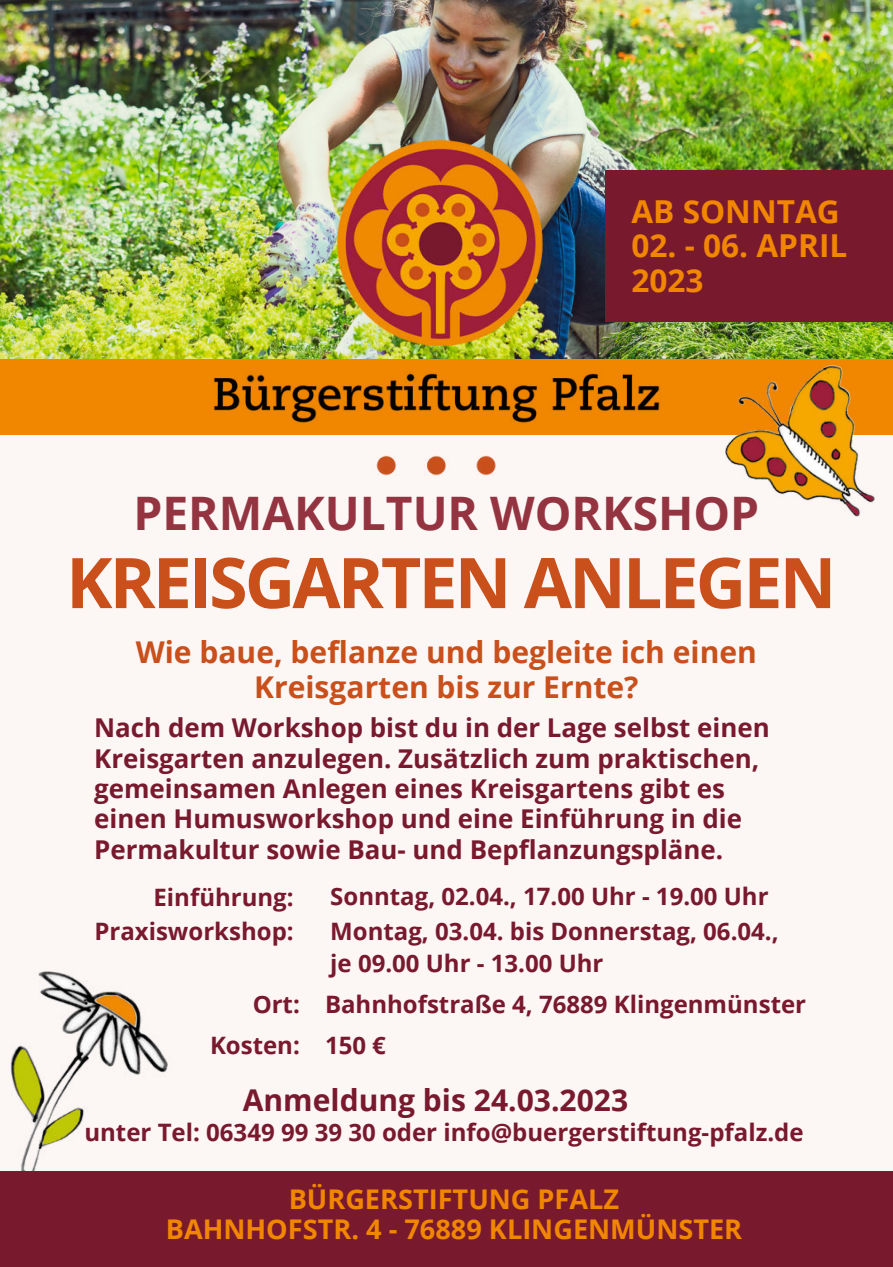
<style>
.page{position:relative;width:893px;height:1267px;background:#fff}
.page>*{position:absolute;margin:0;border:0;box-sizing:border-box;transform-origin:0 0}
.t1{font:700 69.9px "Open Sans";letter-spacing:-.04em;color:#c94f1b}
.t2{font:700 46.2px "Open Sans";color:#943440}
.t3{font:700 31.65px/34px "Open Sans";color:#f18700}
.t4{font:700 30px/34.8px "Open Sans";color:#c94f1b;text-align:center}
.t5{font:700 30px "Open Sans";color:#79192e}
.t6{font:700 27.15px/30.3px "Open Sans";color:#f18700;text-align:center}
.t7{font:700 25.95px/30.3px "Open Sans";color:#79192e}
.t8{font:700 24px/33.9px "Open Sans";color:#79192e}
</style>
<div class="page">
<div style="left:0;top:0;width:892px;height:1266px;background:#fcf6f5"></div>
<img style="left:0;top:0;width:892px;height:359px">
<div style="left:0;top:359px;width:892px;height:75px;background:#f18700"></div>
<div style="left:605px;top:170px;width:287px;height:151px;background:#79192e"></div>
<img style="left:10px;top:971px;width:158px;height:200px">
<div style="left:0;top:1171px;width:892px;height:95px;background:#79192e"></div>
<img style="left:146px;top:100px;width:580px;height:376px">
<img style="left:725px;top:366px;width:149px;height:150px">
<h3 class="t3" style="left:631px;top:194px;width:210px">AB SONNTAG</h3>
<h3 class="t3" style="left:631px;top:228px;width:217px">02. - 06. APRIL<br>2023</h3>
<h2 class="t2" style="left:133px;top:480px;width:627px">PERMAKULTUR WORKSHOP</h2>
<h1 class="t1" style="left:66px;top:533px;width:771px">KREISGARTEN ANLEGEN</h1>
<p class="t4" style="left:136px;top:633px;width:622px">Wie baue, beflanze und begleite ich einen<br>Kreisgarten bis zur Ernte?</p>
<p class="t7" style="left:94px;top:712px;width:677px">Nach dem Workshop bist du in der Lage selbst einen Kreisgarten anzulegen. Zusätzlich zum praktischen, gemeinsamen Anlegen eines Kreisgartens gibt es einen Humusworkshop und eine Einführung in die Permakultur sowie Bau- und Bepflanzungspläne.</p>
<p class="t8" style="left:94px;top:879px;width:201px;text-align:right">Einführung:<br>Praxisworkshop:</p>
<p class="t8" style="left:330px;top:878px;width:450px;line-height:34.8px">Sonntag, 02.04., 17.00 Uhr - 19.00 Uhr<br>Montag, 03.04. bis Donnerstag, 06.04.,</p>
<p class="t8" style="left:325px;top:943px;width:482px;line-height:40.3px">je 09.00 Uhr - 13.00 Uhr<br>Bahnhofstraße 4, 76889 Klingenmünster</p>
<p class="t8" style="left:210px;top:983px;width:177px;line-height:41px;text-indent:43px">Ort:<br>Kosten: 150 €</p>
<p class="t5" style="left:243px;top:1079px;width:387px">Anmeldung bis 24.03.2023</p>
<p class="t8" style="left:84px;top:1114px;width:720px">unter Tel: 06349 99 39 30 oder info@buergerstiftung-pfalz.de</p>
<p class="t6" style="left:166px;top:1183px;width:578px">BÜRGERSTIFTUNG PFALZ<br>BAHNHOFSTR. 4 - 76889 KLINGENMÜNSTER</p>
</div>
